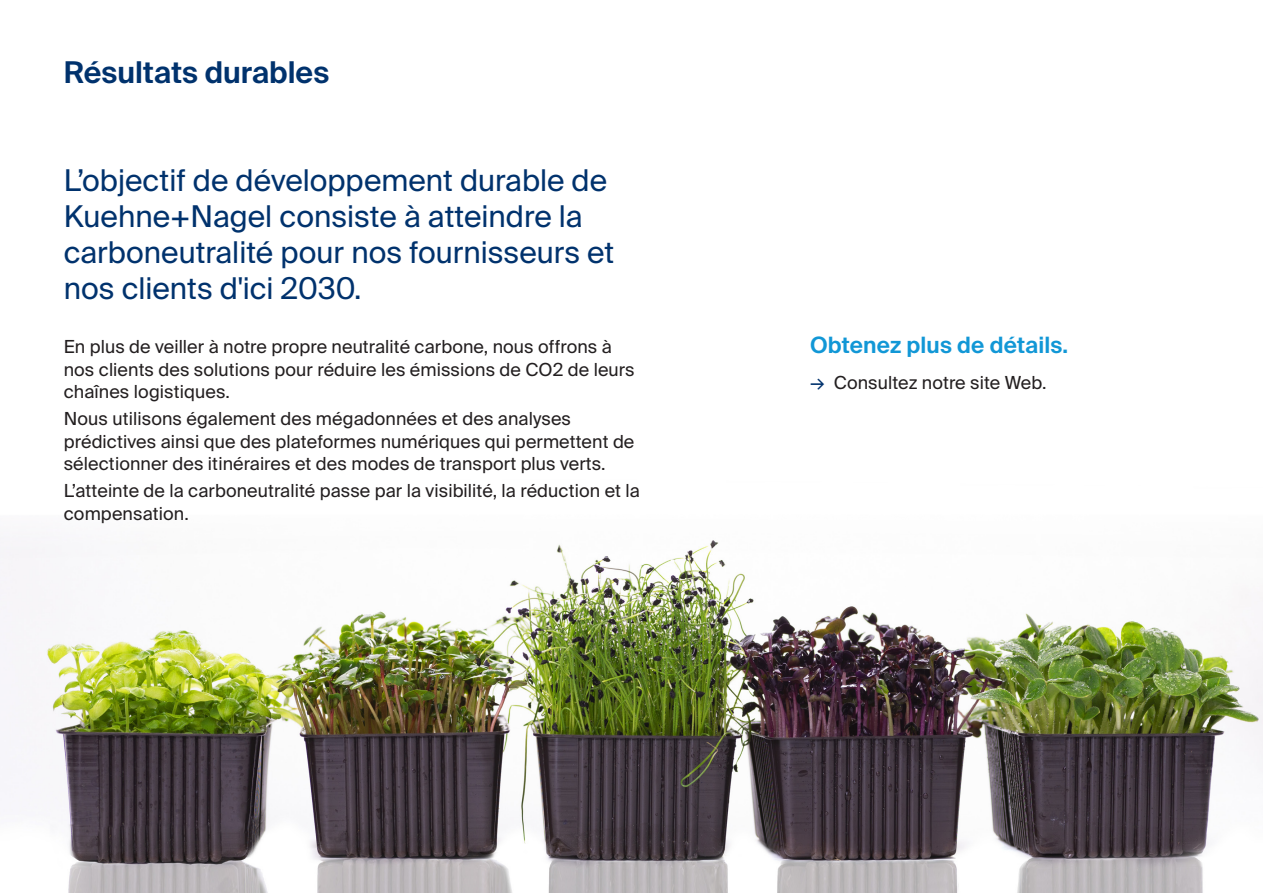
<style>
.page{position:relative;width:1263px;height:893px;background:#fff}
.page>*{position:absolute;margin:0;border:0;box-sizing:border-box;transform-origin:0 0}
.x___20pt{font:30px/36px "Suisse Intl";color:#00326d}
.x___20pt-2{font:600 30px "Suisse Intl";color:#00326d}
.x___15pt{font:600 22.5px "Suisse Intl";letter-spacing:.005em;color:#1197d6}
._1_5_x___12pt{font:18px/22.5px "Suisse Intl";letter-spacing:.005em;color:#231f20}
.s1{color:#00326d}
</style>
<div class="page">
<img style="left:0;top:538px;width:1263px;height:355px">
<p class="x___20pt-2" style="left:64px;top:55px;width:267px">Résultats durables</p>
<p class="x___20pt" style="left:64px;top:163px;width:552px">L’objectif de développement durable de Kuehne+Nagel consiste à atteindre la carboneutralité pour nos fournisseurs et nos clients d'ici 2030.</p>
<p class="_1_5_x___12pt" style="left:64px;top:336px;width:572px">En plus de veiller à notre propre neutralité carbone, nous offrons à nos clients des solutions pour réduire les émissions de CO2 de leurs chaînes logistiques.</p>
<p class="_1_5_x___12pt" style="left:64px;top:408px;width:572px">Nous utilisons également des mégadonnées et des analyses prédictives ainsi que des plateformes numériques qui permettent de sélectionner des itinéraires et des modes de transport plus verts.</p>
<p class="_1_5_x___12pt" style="left:64px;top:480px;width:578px">L’atteinte de la carboneutralité passe par la visibilité, la réduction et la compensation.</p>
<p class="x___15pt" style="left:810px;top:332px;width:259px">Obtenez plus de détails.</p>
<p class="_1_5_x___12pt" style="left:810px;top:372px;width:238px"><span class="s1">→</span> Consultez notre site Web.</p>
</div>
